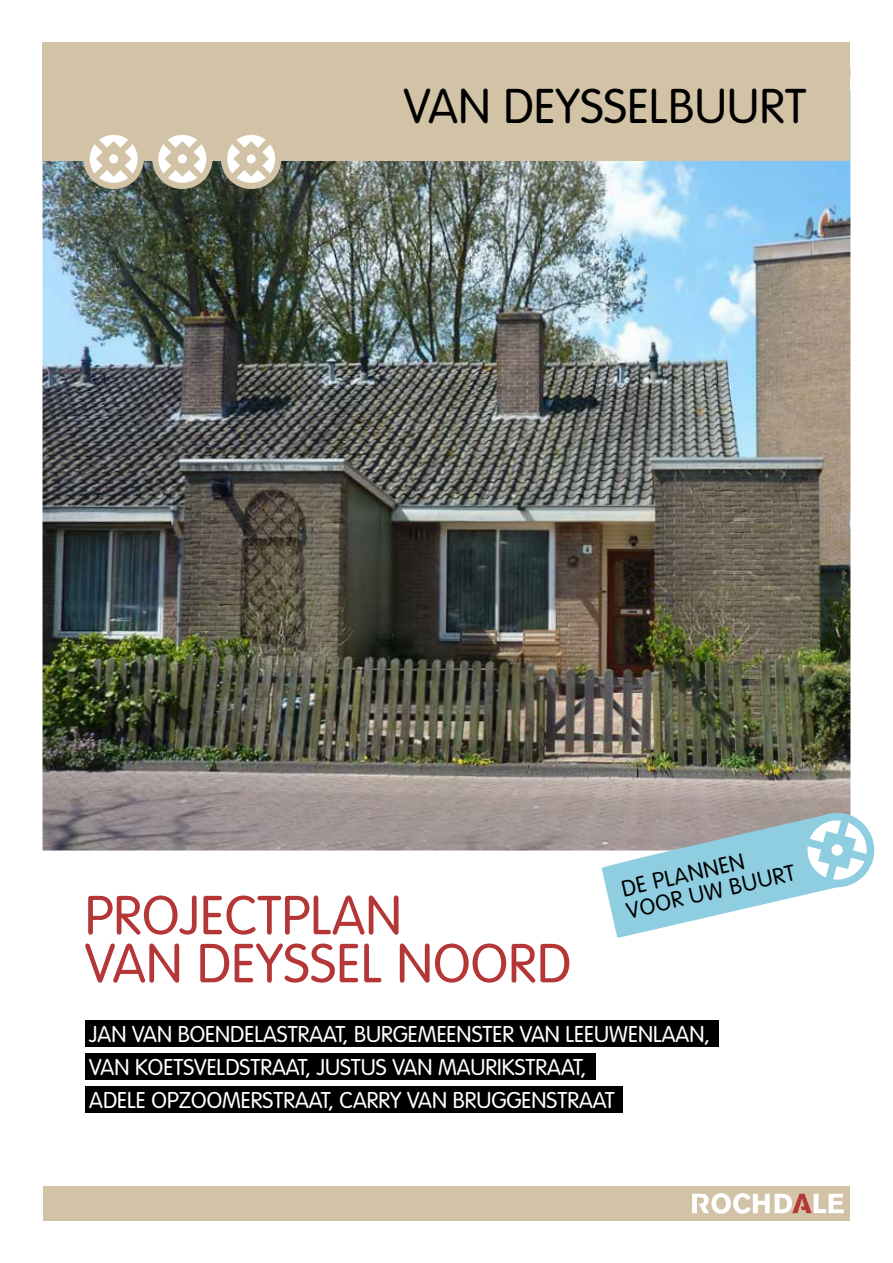
<style>
.page{position:relative;width:893px;height:1263px;background:#fff}
.page>*{position:absolute;margin:0;border:0;box-sizing:border-box;transform-origin:0 0}
.t1{font:300 54px/48px "VAG Rounded";letter-spacing:.01em;color:#b53637}
.t2{font:300 48px "VAG Rounded";letter-spacing:.01em;color:#000}
.t3{font:300 22.5px/33px "VAG Rounded";color:#fff}
.t4{font:300 22.5px/22.5px "VAG Rounded";color:#000}
</style>
<div class="page">
<div style="left:0;top:1186px;width:850px;height:34px;background:#d3c3a6"></div>
<svg style="left:692px;top:1193px;width:152px;height:21px"></svg>
<div style="left:85px;top:1020px;width:634px;height:27px;background:#000"></div>
<div style="left:85px;top:1053px;width:510px;height:27px;background:#000"></div>
<div style="left:85px;top:1086px;width:537px;height:27px;background:#000"></div>
<img style="left:43px;top:161px;width:807px;height:689px">
<svg style="left:601px;top:811px;width:274px;height:127px"></svg>
<div style="left:43px;top:43px;width:807px;height:118px;background:#d3c3a6"></div>
<svg style="left:83px;top:134px;width:198px;height:55px"></svg>
<div style="left:0;top:1132px;width:43px;height:107px;background:#fff"></div>
<h2 class="t2" style="left:404px;top:78px;width:404px">VAN DEYSSELBUURT</h2>
<h1 class="t1" style="left:85px;top:891px;width:487px">PROJECTPLAN<br>VAN DEYSSEL NOORD</h1>
<p class="t4" style="left:619px;top:878px;width:174px;rotate:-13deg">DE PLANNEN<br>VOOR UW BUURT</p>
<p class="t3" style="left:89px;top:1018px;width:622px">JAN VAN BOENDELASTRAAT, BURGEMEENSTER VAN LEEUWENLAAN,<br>VAN KOETSVELDSTRAAT, JUSTUS VAN MAURIKSTRAAT,<br>ADELE OPZOOMERSTRAAT, CARRY VAN BRUGGENSTRAAT</p>
</div>
